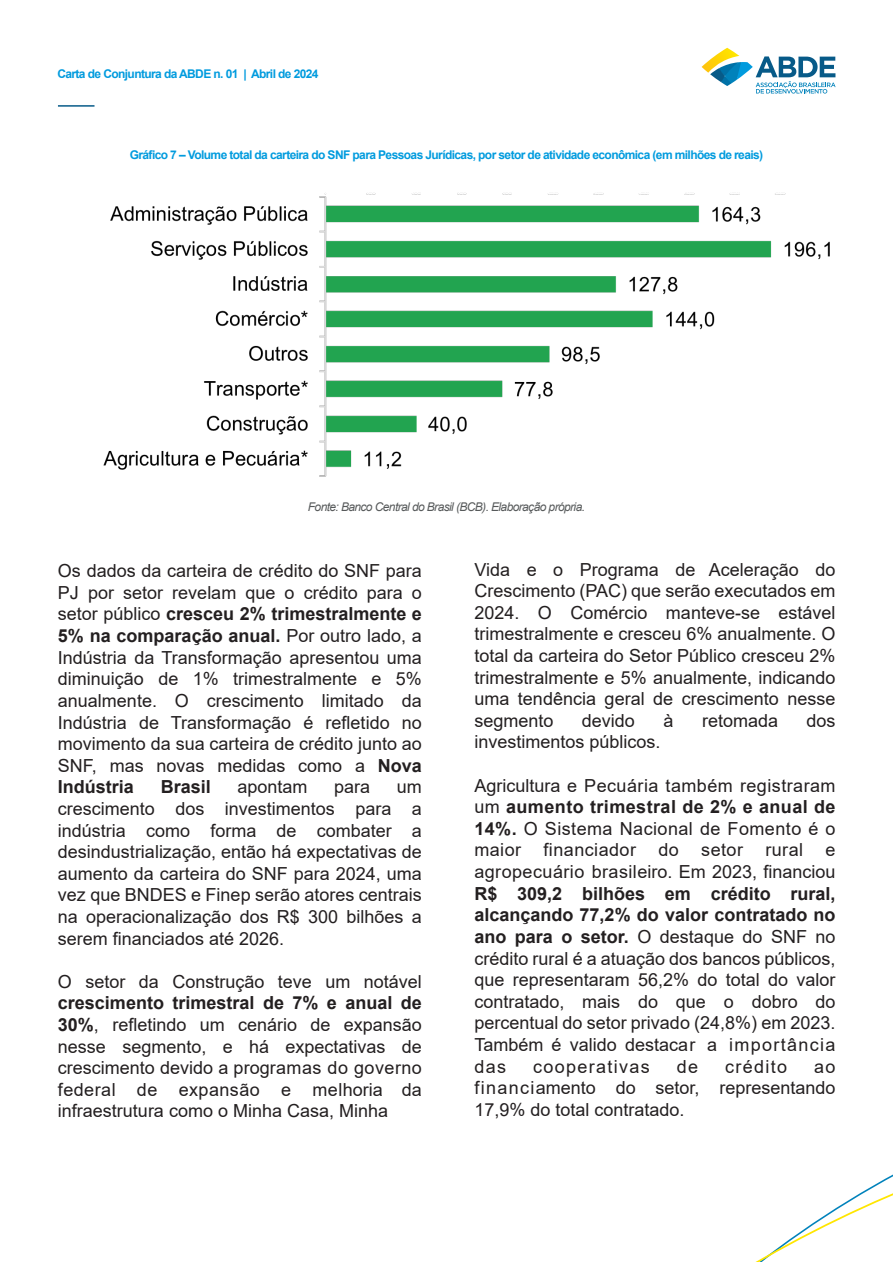
<style>
.page{position:relative;width:893px;height:1263px;background:#fff}
.page>*{position:absolute;margin:0;border:0;box-sizing:border-box;transform-origin:0 0}
.t1{font:18px/21.6px "Arial";color:#231f20;text-align:justify}
.t2{font:18px "Arial";letter-spacing:.075em;color:#231f20}
.t3{font:700 18px "Arial";color:#231f20}
.t4{font:700 12px "Arial";letter-spacing:-.05em;color:#009bde}
.t5{font:italic 12px "Arial";letter-spacing:-.05em;color:#575a5b}
.s1{font-weight:700}
</style>
<div class="page">
<img style="left:103px;top:193px;width:727px;height:284px">
<svg style="left:757px;top:1174px;width:136px;height:87px"></svg>
<svg style="left:702px;top:48px;width:134px;height:46px"></svg>
<hr style="left:58px;top:105px;width:37px;height:2px;background:#075a88">
<p class="t4" style="left:57px;top:65px;width:263px">Carta de Conjuntura da ABDE n. 01 | Abril de 2024</p>
<p class="t4" style="left:130px;top:146px;width:635px">Gráfico 7 – Volume total da carteira do SNF para Pessoas Jurídicas, por setor de atividade econômica (em milhões de reais)</p>
<p class="t5" style="left:308px;top:499px;width:279px">Fonte: Banco Central do Brasil (BCB). Elaboração própria.</p>
<p class="t1" style="left:58px;top:560px;width:366px">Os dados da carteira de crédito do SNF para PJ por setor revelam que o crédito para o setor público <span class="s1">cresceu 2% trimestralmente e 5% na comparação anual.</span> Por outro lado, a Indústria da Transformação apresentou uma diminuição de 1% trimestralmente e 5% anualmente. O crescimento limitado da Indústria de Transformação é refletido no movimento da sua carteira de crédito junto ao SNF, mas novas medidas como a <span class="s1">Nova Indústria</span></p>
<p class="t3" style="left:161px;top:774px;width:52px">Brasil</p>
<p class="t1" style="left:237px;top:776px;width:72px">apontam</p>
<p class="t1" style="left:334px;top:776px;width:38px">para</p>
<p class="t1" style="left:58px;top:776px;width:365px;text-indent:339px">um crescimento dos investimentos para a indústria como forma de combater a desindustrialização, então há expectativas de aumento da carteira do SNF para 2024, uma vez que BNDES e Finep serão atores centrais na operacionalização dos R$ 300 bilhões a serem financiados até 2026.</p>
<p class="t1" style="left:58px;top:970px;width:366px">O setor da Construção teve um notável</p>
<p class="t1" style="left:58px;top:992px;width:365px"><span class="s1">crescimento trimestral de 7% e anual de 30%</span>, refletindo um cenário de expansão nesse segmento, e há expectativas de crescimento devido a programas do governo federal de expansão e melhoria da infraestrutura como o Minha Casa, Minha</p>
<p class="t1" style="left:474px;top:558px;width:363px">Vida e o Programa de Aceleração do Crescimento (PAC) que serão executados em 2024. O Comércio manteve-se estável trimestralmente e cresceu 6% anualmente. O total da carteira do Setor Público cresceu 2% trimestralmente e 5% anualmente, indicando uma tendência geral de crescimento nesse segmento</p>
<p class="t1" style="left:582px;top:710px;width:55px">devido</p>
<p class="t1" style="left:663px;top:710px;width:12px">à</p>
<p class="t1" style="left:702px;top:710px;width:78px">retomada</p>
<p class="t1" style="left:806px;top:710px;width:31px">dos</p>
<p class="t1" style="left:474px;top:731px;width:188px">investimentos públicos.</p>
<p class="t1" style="left:474px;top:774px;width:363px">Agricultura e Pecuária também registraram um <span class="s1">aumento trimestral de 2% e anual de 14%.</span> O Sistema Nacional de Fomento é o maior financiador do setor rural e agropecuário brasileiro. Em 2023, financiou</p>
<p class="t1" style="left:474px;top:882px;width:363px"><span class="s1">R$ 309,2 bilhões em crédito rural, alcançando 77,2% do valor contratado no ano para o setor.</span> O destaque do SNF no crédito rural é a atuação dos bancos públicos, que representaram 56,2% do total do valor contratado, mais do que o dobro do percentual do setor privado (24,8%) em 2023.<br>Também é valido destacar a importância das</p>
<p class="t2" style="left:533px;top:1054px;width:118px">cooperativas</p>
<p class="t1" style="left:677px;top:1055px;width:23px">de</p>
<p class="t2" style="left:725px;top:1054px;width:64px">crédito</p>
<p class="t1" style="left:474px;top:1055px;width:363px;text-indent:340px">ao financiamento do setor, representando 17,9% do total contratado.</p>
</div>
